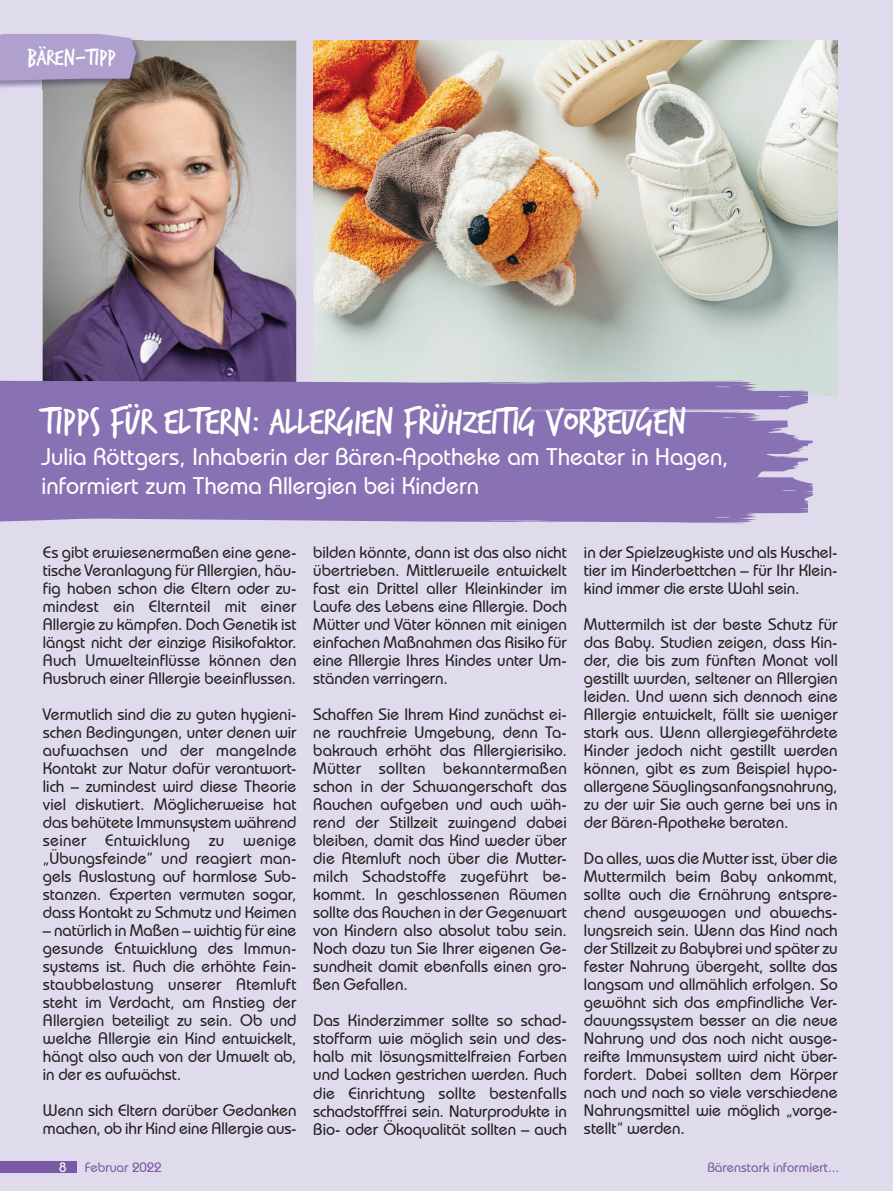
<style>
.page{position:relative;width:893px;height:1191px;background:#e0dbec}
.page>*{position:absolute;margin:0;border:0;box-sizing:border-box;transform-origin:0 0}
.t1{font:39px "Trash Hand";color:#fff}
.t2{font:500 24px/28.8px "Bauhaus IT Cby BT";color:#fff}
.t3{font:24px "Trash Hand";color:#fff}
.t4{font:500 16.5px/18px "Bauhaus IT Cby BT";color:#231f20;text-align:justify}
.t5{font:500 13.5px "Bauhaus IT Cby BT";color:#7b5aa5}
.t6{font:500 13.5px "Bauhaus IT Cby BT";color:#fff}
</style>
<div class="page">
<img style="left:313px;top:40px;width:525px;height:355px">
<img style="left:43px;top:40px;width:253px;height:340px">
<svg style="left:0;top:380px;width:808px;height:38px;background:#8f7ab6"></svg>
<div style="left:0;top:418px;width:813px;height:106px;background:#8972b3"></div>
<div style="left:0;top:1161px;width:76px;height:12px;background:#7b5aa5"></div>
<img style="left:0;top:81px;width:43px;height:8px">
<img style="left:43px;top:40px;width:100px;height:49px">
<svg style="left:0;top:34px;width:136px;height:47px;background:#ad9dc8"></svg>
<h2 class="t3" style="left:28px;top:46px;width:90px">BÄREN-TIPP</h2>
<h1 class="t1" style="left:41px;top:403px;width:646px">TIPPS FÜR ELTERN: ALLERGIEN FRÜHZEITIG VORBEUGEN</h1>
<h2 class="t2" style="left:41px;top:442px;width:689px">Julia Röttgers, Inhaberin der Bären-Apotheke am Theater in Hagen, informiert zum Thema Allergien bei Kindern</h2>
<p class="t4" style="left:43px;top:543px;width:255px">Es gibt erwiesenermaßen eine gene&shy;tische Veranlagung für Allergien, häu&shy;fig haben schon die Eltern oder zu&shy;mindest ein Elternteil mit einer Allergie zu kämpfen. Doch Genetik ist längst nicht der einzige Risikofaktor.<br>Auch Umwelteinflüsse können den Ausbruch einer Allergie beeinflussen.</p>
<p class="t4" style="left:43px;top:705px;width:255px">Vermutlich sind die zu guten hygieni&shy;schen Bedingungen, unter denen wir aufwachsen und der mangelnde Kontakt zur Natur dafür verantwort&shy;lich – zumindest wird diese Theorie viel diskutiert. Möglicherweise hat das behütete Immunsystem während seiner Entwicklung zu wenige „Übungsfeinde“ und reagiert man&shy;gels Auslastung auf harmlose Sub&shy;stanzen. Experten vermuten sogar, dass Kontakt zu Schmutz und Keimen</p>
<p class="t4" style="left:43px;top:921px;width:255px">– natürlich in Maßen – wichtig für eine gesunde Entwicklung des Immun&shy;systems ist. Auch die erhöhte Fein&shy;staubbelastung unserer Atemluft steht im Verdacht, am Anstieg der Allergien beteiligt zu sein. Ob und welche Allergie ein Kind entwickelt, hängt also auch von der Umwelt ab, in der es aufwächst.</p>
<p class="t4" style="left:43px;top:1101px;width:255px">Wenn sich Eltern darüber Gedanken machen, ob ihr Kind eine Allergie aus-</p>
<p class="t6" style="left:59px;top:1159px;width:9px">8</p>
<p class="t5" style="left:85px;top:1159px;width:78px">Februar 2022</p>
<p class="t4" style="left:313px;top:543px;width:255px">bilden könnte, dann ist das also nicht übertrieben. Mittlerweile entwickelt fast ein Drittel aller Kleinkinder im Laufe des Lebens eine Allergie. Doch Mütter und Väter können mit einigen einfachen Maßnahmen das Risiko für eine Allergie Ihres Kindes unter Um&shy;ständen verringern.</p>
<p class="t4" style="left:313px;top:705px;width:255px">Schaffen Sie Ihrem Kind zunächst ei&shy;ne rauchfreie Umgebung, denn Ta&shy;bakrauch erhöht das Allergierisiko.<br>Mütter sollten bekanntermaßen schon in der Schwangerschaft das Rauchen aufgeben und auch wäh&shy;rend der Stillzeit zwingend dabei bleiben, damit das Kind weder über die Atemluft noch über die Mutter&shy;milch Schadstoffe zugeführt be&shy;kommt. In geschlossenen Räumen sollte das Rauchen in der Gegenwart von Kindern also absolut tabu sein.<br>Noch dazu tun Sie Ihrer eigenen Ge&shy;sundheit damit ebenfalls einen gro&shy;ßen Gefallen.</p>
<p class="t4" style="left:313px;top:1011px;width:255px">Das Kinderzimmer sollte so schad&shy;stoffarm wie möglich sein und des&shy;halb mit lösungsmittelfreien Farben und Lacken gestrichen werden. Auch die Einrichtung sollte bestenfalls schadstofffrei sein. Naturprodukte in Bio- oder Ökoqualität sollten – auch</p>
<p class="t4" style="left:584px;top:543px;width:255px">in der Spielzeugkiste und als Kuschel&shy;tier im Kinderbettchen – für Ihr Klein&shy;kind immer die erste Wahl sein.</p>
<p class="t4" style="left:584px;top:615px;width:255px">Muttermilch ist der beste Schutz für das Baby. Studien zeigen, dass Kin&shy;der, die bis zum fünften Monat voll gestillt wurden, seltener an Allergien leiden. Und wenn sich dennoch eine Allergie entwickelt, fällt sie weniger stark aus. Wenn allergiegefährdete Kinder jedoch nicht gestillt werden können, gibt es zum Beispiel hypo&shy;allergene Säuglingsanfangsnahrung, zu der wir Sie auch gerne bei uns in der Bären-Apotheke beraten.</p>
<p class="t4" style="left:584px;top:849px;width:255px">Da alles, was die Mutter isst, über die Muttermilch beim Baby ankommt, sollte auch die Ernährung entspre&shy;chend ausgewogen und abwechs&shy;lungsreich sein. Wenn das Kind nach der Stillzeit zu Babybrei und später zu fester Nahrung übergeht, sollte das langsam und allmählich erfolgen. So gewöhnt sich das empfindliche Ver&shy;dauungssystem besser an die neue Nahrung und das noch nicht ausge&shy;reifte Immunsystem wird nicht über&shy;fordert. Dabei sollten dem Körper nach und nach so viele verschiedene Nahrungsmittel wie möglich „vorge&shy;stellt“ werden.</p>
<p class="t5" style="left:707px;top:1159px;width:133px">Bärenstark informiert...</p>
</div>
